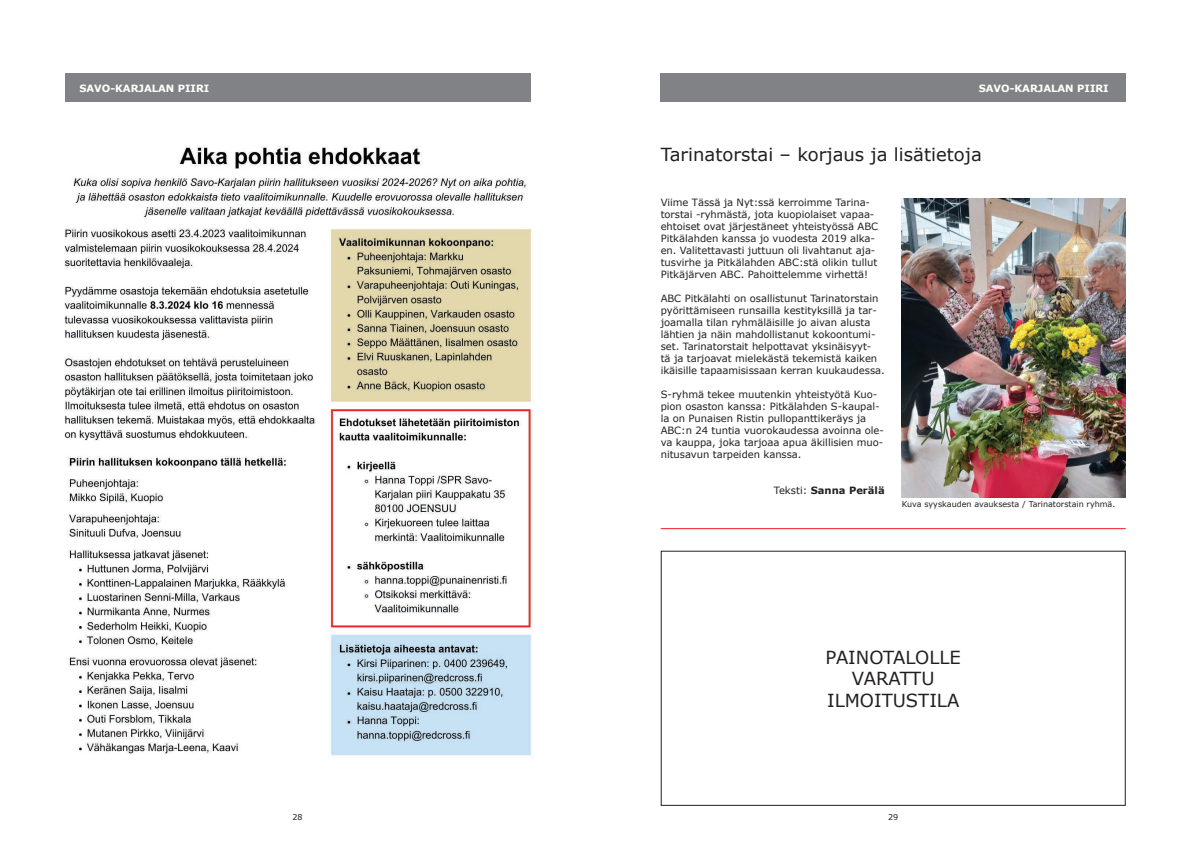
<style>
.page{position:relative;width:1191px;height:842px;background:#fff}
.page>*{position:absolute;margin:0;border:0;box-sizing:border-box;transform-origin:0 0}
.t1{font:18px/21.6px "Verdana";color:#231f20;text-align:center}
.t2{font:10px/12px "Verdana";letter-spacing:-.005em;color:#231f20}
.t3{font:700 10px "Verdana";color:#fff}
.t4{font:700 10px "Verdana";color:#231f20}
.t5{font:8px "Verdana";color:#231f20}
.s1{font-weight:400}
</style>
<div class="page">
<img style="left:64px;top:146px;width:469px;height:610px">
<div style="left:65px;top:74px;width:465px;height:28px;background:#808285"></div>
<div style="left:660px;top:74px;width:465px;height:28px;background:#808285"></div>
<img style="left:901px;top:199px;width:224px;height:298px">
<hr style="left:660px;top:528px;width:465px;height:1px;background:#ee1d23">
<div style="left:660px;top:551px;width:465px;height:255px;border:1px solid #231f20"></div>
<p class="t3" style="left:79px;top:82px;width:131px">SAVO-KARJALAN PIIRI</p>
<p class="t3" style="left:978px;top:82px;width:131px">SAVO-KARJALAN PIIRI</p>
<h1 class="t1" style="left:660px;top:144px;width:323px">Tarinatorstai – korjaus ja lisätietoja</h1>
<p class="t2" style="left:660px;top:197px;width:219px">Viime Tässä ja Nyt:ssä kerroimme Tarina&shy;torstai -ryhmästä, jota kuopiolaiset vapaa&shy;ehtoiset ovat järjestäneet yhteistyössä ABC Pitkälahden kanssa jo vuodesta 2019 alka&shy;en. Valitettavasti juttuun oli livahtanut aja&shy;tusvirhe ja Pitkälahden ABC:stä olikin tullut Pitkäjärven ABC. Pahoittelemme virhettä!</p>
<p class="t2" style="left:660px;top:293px;width:225px">ABC Pitkälahti on osallistunut Tarinatorstain pyörittämiseen runsailla kestityksillä ja tar&shy;joamalla tilan ryhmäläisille jo aivan alusta lähtien ja näin mahdollistanut kokoontumi&shy;set. Tarinatorstait helpottavat yksinäisyyt-<br>tä ja tarjoavat mielekästä tekemistä kaiken ikäisille tapaamisissaan kerran kuukaudessa.</p>
<p class="t2" style="left:660px;top:389px;width:225px">S-ryhmä tekee muutenkin yhteistyötä Kuo&shy;pion osaston kanssa: Pitkälahden S-kaupal&shy;la on Punaisen Ristin pullopanttikeräys ja ABC:n 24 tuntia vuorokaudessa avoinna ole&shy;va kauppa, joka tarjoaa apua äkillisien muo&shy;nitusavun tarpeiden kanssa.</p>
<p class="t4" style="left:774px;top:484px;width:112px"><span class="s1">Teksti:</span> Sanna Perälä</p>
<p class="t5" style="left:901px;top:499px;width:215px">Kuva syyskauden avauksesta / Tarinatorstain ryhmä.</p>
<h1 class="t1" style="left:825px;top:646px;width:137px">PAINOTALOLLE<br>VARATTU<br>ILMOITUSTILA</h1>
<p class="t5" style="left:292px;top:812px;width:12px">28</p>
<p class="t5" style="left:888px;top:812px;width:12px">29</p>
</div>
